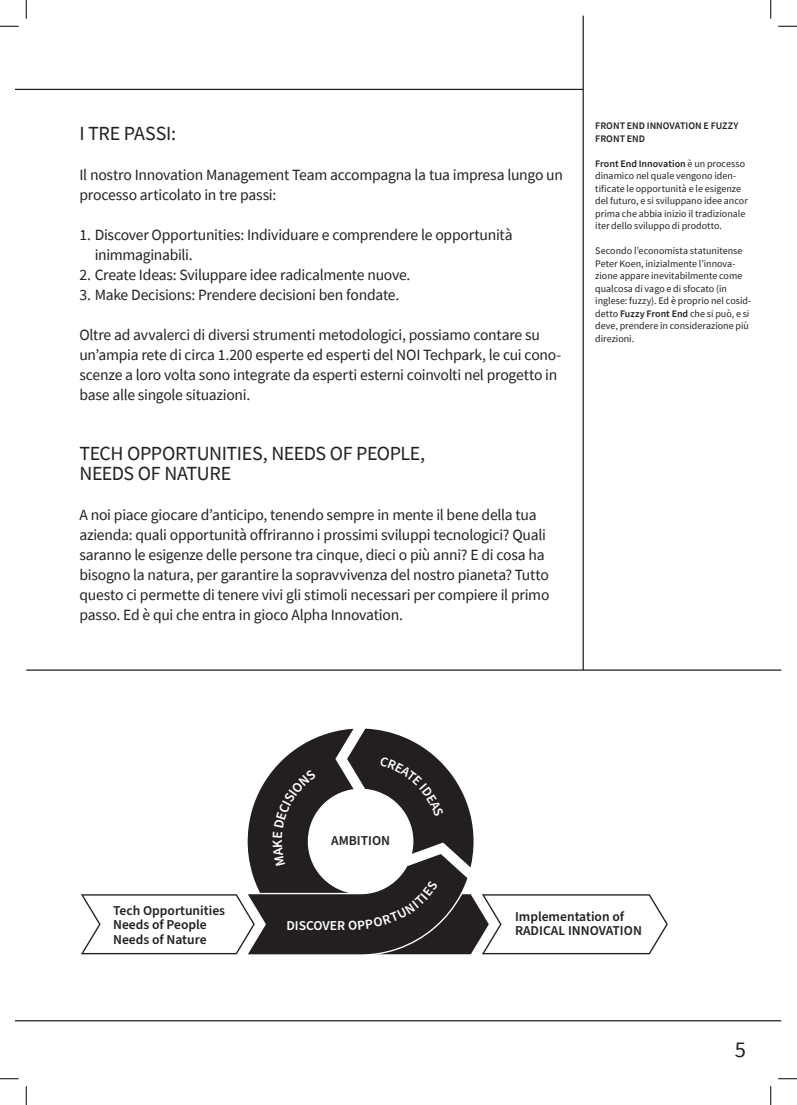
<style>
.page{position:relative;width:797px;height:1105px;background:#fff}
.page>*{position:absolute;margin:0;border:0;box-sizing:border-box;transform-origin:0 0}
.t1{font:22.5px "Source Sans Pro";color:#231f20}
.t2{font:20px/20px "Source Sans Pro";letter-spacing:-.02em;color:#231f20}
.t3{font:15.62px/20px "Source Sans Pro";letter-spacing:-.015em;color:#231f20}
.t4{font:600 13.62px/14.5px "Source Sans Pro";color:#231f20}
.t5{font:600 13.62px "Source Sans Pro";color:#fff}
.t6{font:10px/12.5px "Source Sans Pro";color:#231f20}
.t7{font:600 10px/12.5px "Source Sans Pro";color:#231f20}
.s1{font-weight:600}
</style>
<div class="page">
<hr style="left:582px;top:16px;width:2px;height:654px;background:#231f20">
<hr style="left:26px;top:669px;width:755px;height:2px;background:#231f20">
<hr style="left:16px;top:1020px;width:765px;height:1px;background:#231f20">
<hr style="left:16px;top:89px;width:567px;height:1px;background:#231f20">
<svg style="left:351px;top:728px;width:139px;height:227px"></svg>
<svg style="left:482px;top:894px;width:186px;height:60px"></svg>
<svg style="left:0;top:25px;width:19px;height:2px"></svg>
<svg style="left:778px;top:25px;width:19px;height:2px"></svg>
<svg style="left:0;top:1078px;width:19px;height:1px"></svg>
<svg style="left:778px;top:1078px;width:19px;height:1px"></svg>
<svg style="left:25px;top:0;width:2px;height:19px"></svg>
<svg style="left:25px;top:1086px;width:2px;height:19px"></svg>
<svg style="left:770px;top:0;width:1px;height:19px"></svg>
<svg style="left:770px;top:1086px;width:1px;height:19px"></svg>
<svg style="left:81px;top:729px;width:392px;height:226px"></svg>
<p class="t2" style="left:79px;top:123px;width:98px">I TRE PASSI:</p>
<p class="t3" style="left:79px;top:165px;width:485px">Il nostro Innovation Management Team accompagna la tua impresa lungo un processo articolato in tre passi:</p>
<p class="t3" style="left:95px;top:225px;width:419px;text-indent:-15px">1. Discover Opportunities: Individuare e comprendere le opportunità inimmaginabili.</p>
<p class="t3" style="left:79px;top:265px;width:332px">2. Create Ideas: Sviluppare idee radicalmente nuove.</p>
<p class="t3" style="left:79px;top:285px;width:321px">3. Make Decisions: Prendere decisioni ben fondate.</p>
<p class="t3" style="left:79px;top:325px;width:483px">Oltre ad avvalerci di diversi strumenti metodologici, possiamo contare su un’ampia rete di circa 1.200 esperte ed esperti del NOI Techpark, le cui cono&shy;scenze a loro volta sono integrate da esperti esterni coinvolti nel progetto in base alle singole situazioni.</p>
<p class="t2" style="left:79px;top:443px;width:347px">TECH OPPORTUNITIES, NEEDS OF PEOPLE,<br>NEEDS OF NATURE</p>
<p class="t3" style="left:79px;top:505px;width:471px">A noi piace giocare d’anticipo, tenendo sempre in mente il bene della tua azienda: quali opportunità offriranno i prossimi sviluppi tecnologici? Quali saranno le esigenze delle persone tra cinque, dieci o più anni? E di cosa ha bisogno la natura, per garantire la sopravvivenza del nostro pianeta? Tutto questo ci permette di tenere vivi gli stimoli necessari per compiere il primo passo. Ed è qui che entra in gioco Alpha Innovation.</p>
<p class="t7" style="left:595px;top:120px;width:145px">FRONT END INNOVATION E FUZZY<br>FRONT END</p>
<p class="t6" style="left:595px;top:157px;width:154px"><span class="s1">Front End Innovation</span> è un processo dinamico nel quale vengono iden&shy;tificate le opportunità e le esigenze del futuro, e si sviluppano idee ancor prima che abbia inizio il tradizionale iter dello sviluppo di prodotto.</p>
<p class="t6" style="left:595px;top:245px;width:158px">Secondo l’economista statunitense Peter Koen, inizialmente l’innova&shy;zione appare inevitabilmente come qualcosa di vago e di sfocato (in inglese: fuzzy). Ed è proprio nel cosid&shy;detto <span class="s1">Fuzzy Front End</span> che si può, e si deve, prendere in considerazione più direzioni.</p>
<p class="t4" style="left:331px;top:834px;width:61px">AMBITION</p>
<p class="t4" style="left:113px;top:904px;width:113px">Tech Opportunities<br>Needs of People<br>Needs of Nature</p>
<p class="t4" style="left:515px;top:909px;width:128px">Implementation of<br>RADICAL INNOVATION</p>
<p class="t5" style="left:286px;top:917px;width:60px">DISCOVER</p>
<h1 class="t1" style="left:734px;top:1035px;width:13px">5</h1>
</div>
